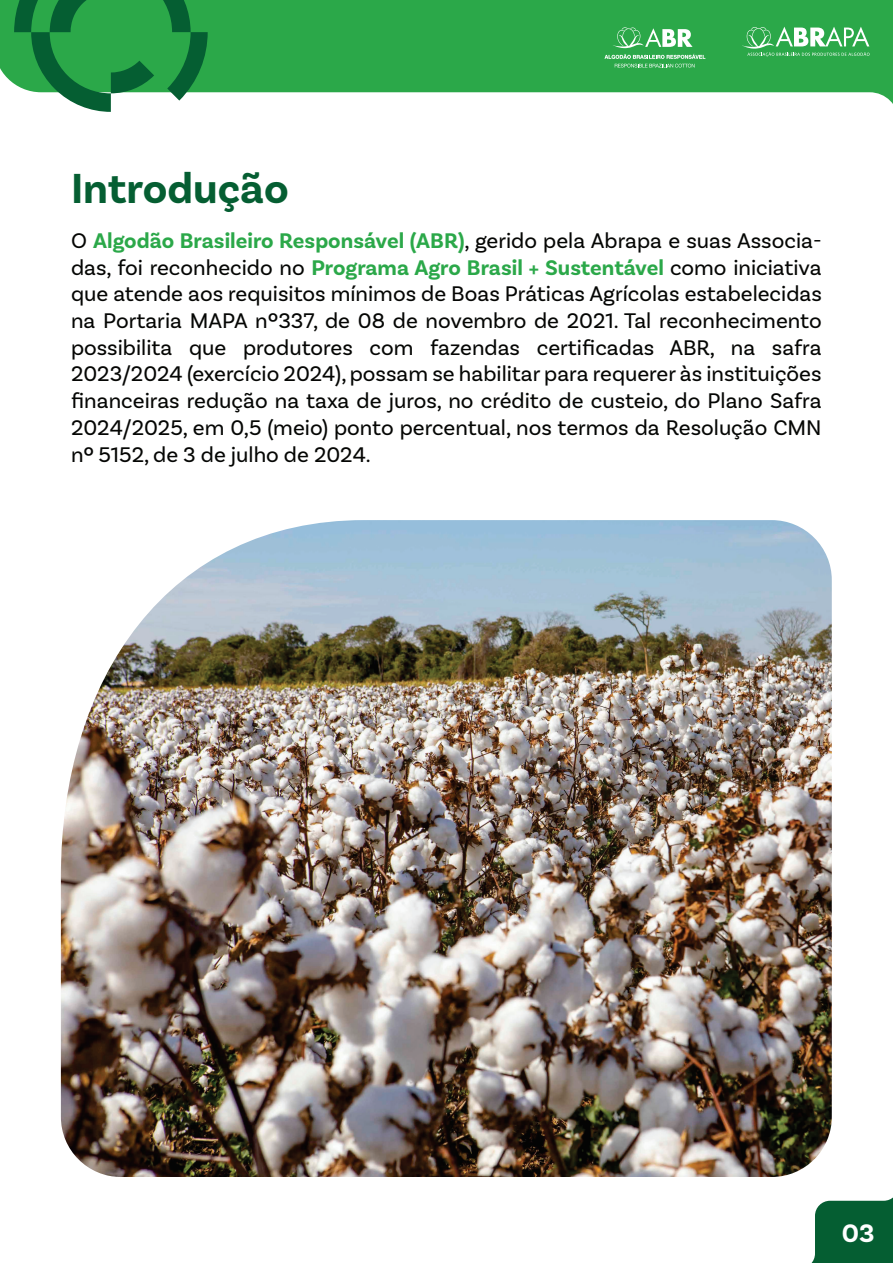
<style>
.page{position:relative;width:893px;height:1263px;background:#fff}
.page>*{position:absolute;margin:0;border:0;box-sizing:border-box;transform-origin:0 0}
.t1{font:700 44.1px "Basic Sans";color:#055e32}
.t2{font:700 26.55px "Basic Sans";color:#fff}
.t3{font:22.2px/26.7px "Basic Sans";color:#050604;text-align:justify}
.s1{font-weight:700;color:#2ba849}
</style>
<div class="page">
<svg style="left:0;top:0;width:893px;height:104px;background:#45b260"></svg>
<svg style="left:742px;top:27px;width:127px;height:30px"></svg>
<svg style="left:604px;top:54px;width:101px;height:14px"></svg>
<svg style="left:612px;top:27px;width:80px;height:21px"></svg>
<svg style="left:14px;top:0;width:194px;height:112px;background:#3ea05c"></svg>
<svg style="left:812px;top:1197px;width:81px;height:65px;background:#1d6d46"></svg>
<img style="left:61px;top:520px;width:771px;height:657px">
<h1 class="t1" style="left:71px;top:171px;width:219px">Introdução</h1>
<p class="t3" style="left:71px;top:228px;width:752px">O <span class="s1">Algodão Brasileiro Responsável (ABR)</span>, gerido pela Abrapa e suas Associa&shy;das, foi reconhecido no <span class="s1">Programa Agro Brasil + Sustentável</span> como iniciativa que atende aos requisitos mínimos de Boas Práticas Agrícolas estabelecidas na Portaria MAPA nº337, de 08 de novembro de 2021. Tal reconhecimento possibilita que produtores com fazendas certificadas ABR, na safra 2023/2024 (exercício 2024), possam se habilitar para requerer às instituições financeiras redução na taxa de juros, no crédito de custeio, do Plano Safra 2024/2025, em 0,5 (meio) ponto percentual, nos termos da Resolução CMN nº 5152, de 3 de julho de 2024.</p>
<p class="t2" style="left:842px;top:1223px;width:34px">03</p>
</div>
